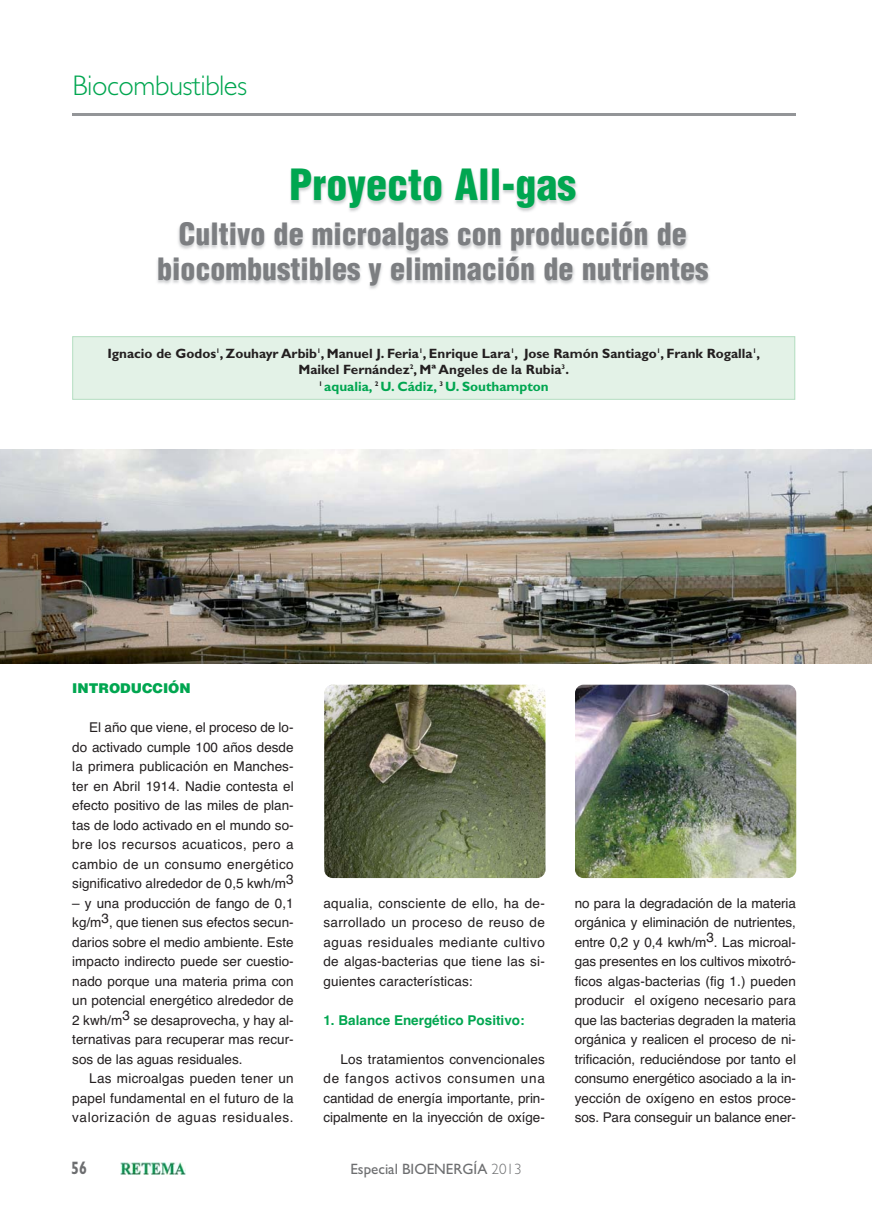
<style>
.page{position:relative;width:872px;height:1212px;background:#fff}
.page>*{position:absolute;margin:0;border:0;box-sizing:border-box;transform-origin:0 0}
.t1{font:900 condensed 42px "Helvetica";color:#00a650}
.t2{font:900 condensed 30px/34.5px "Helvetica";color:#7c7e81;text-align:center}
.t3{font:300 28.5px "Gill Sans";letter-spacing:-.015em;color:#00a650}
.t4{font:700 18px "Gill Sans";color:#6d6e70;scale:.8 1}
.t5{font:15px "Gill Sans";color:#6d6e70}
.t6{font:13.5px/19.5px "Helvetica";color:#231f20;text-align:justify}
.t7{font:700 13.5px/16.5px "Gill Sans";color:#231f20;text-align:center}
.t8{font:700 13.5px "Helvetica";color:#00a650}
.t9{font:900 13.5px "Helvetica";color:#00a650}
.s1{color:#00a650}
.s2{font-weight:300}
</style>
<div class="page">
<hr style="left:72px;top:113px;width:723px;height:3px;background:#939598">
<img style="left:157px;top:170px;width:639px;height:188px">
<img style="left:120px;top:1163px;width:66px;height:11px">
<div style="left:73px;top:337px;width:721px;height:62px;background:#e3f2e7"></div>
<div style="left:72px;top:336px;width:723px;height:64px;border:1px solid #b3ddc0"></div>
<img style="left:0;top:449px;width:871px;height:214px">
<img style="left:324px;top:685px;width:221px;height:193px;border-radius:9px">
<img style="left:575px;top:685px;width:221px;height:193px;border-radius:9px">
<h3 class="t3" style="left:72px;top:75px;width:176px">Biocombustibles</h3>
<h1 class="t1" style="left:289px;top:168px;width:288px">Proyecto All-gas</h1>
<h2 class="t2" style="left:157px;top:219px;width:553px">Cultivo de microalgas con producción de biocombustibles y eliminación de nutrientes</h2>
<p class="t7" style="left:107px;top:346px;width:654px">Ignacio de Godos<sup>1</sup>, Zouhayr Arbib<sup>1</sup>, Manuel J. Feria<sup>1</sup>, Enrique Lara<sup>1</sup>, Jose Ramón Santiago<sup>1</sup>, Frank Rogalla<sup>1</sup>,<br>Maikel Fernández<sup>2</sup>, Mª Angeles de la Rubia<sup>3</sup>.<br><sup>1</sup> <span class="s1">aqualia,</span> <sup>2</sup> <span class="s1">U. Cádiz,</span> <sup>3</sup> <span class="s1">U. Southampton</span></p>
<p class="t9" style="left:72px;top:683px;width:120px">INTRODUCCIÓN</p>
<p class="t6" style="left:72px;top:719px;width:223px;text-indent:17px">El año que viene, el proceso de lo&shy;do activado cumple 100 años desde la primera publicación en Manches&shy;ter en Abril 1914. Nadie contesta el efecto positivo de las miles de plan&shy;tas de lodo activado en el mundo so&shy;bre los recursos acuaticos, pero a cambio de un consumo energético significativo alrededor de 0,5 kwh/m3</p>
<p class="t6" style="left:72px;top:894px;width:223px">– y una producción de fango de 0,1 kg/m3, que tienen sus efectos secun&shy;darios sobre el medio ambiente. Este impacto indirecto puede ser cuestio&shy;nado porque una materia prima con un potencial energético alrededor de 2 kwh/m3 se desaprovecha, y hay al&shy;ternativas para recuperar mas recur&shy;sos de las aguas residuales.</p>
<p class="t6" style="left:72px;top:1070px;width:223px;text-indent:17px">Las microalgas pueden tener un papel fundamental en el futuro de la valorización de aguas residuales.</p>
<p class="t6" style="left:323px;top:894px;width:223px">aqualia, consciente de ello, ha de&shy;sarrollado un proceso de reuso de aguas residuales mediante cultivo de algas-bacterias que tiene las si&shy;guientes características:</p>
<p class="t8" style="left:323px;top:1015px;width:203px">1. Balance Energético Positivo:</p>
<p class="t6" style="left:323px;top:1050px;width:223px;text-indent:17px">Los tratamientos convencionales de fangos activos consumen una cantidad de energía importante, prin&shy;cipalmente en la inyección de oxíge-</p>
<h3 class="t4" style="left:71px;top:1161px;width:21px">56</h3>
<p class="t5" style="left:350px;top:1164px;width:172px">Especial BIOENERGÍA <span class="s2">2013</span></p>
<p class="t6" style="left:574px;top:894px;width:223px">no para la degradación de la materia orgánica y eliminación de nutrientes, entre 0,2 y 0,4 kwh/m3. Las microal&shy;gas presentes en los cultivos mixotró&shy;ficos algas-bacterias (fig 1.) pueden producir el oxígeno necesario para que las bacterias degraden la materia orgánica y realicen el proceso de ni&shy;trificación, reduciéndose por tanto el consumo energético asociado a la in&shy;yección de oxígeno en estos proce&shy;sos. Para conseguir un balance ener-</p>
</div>
